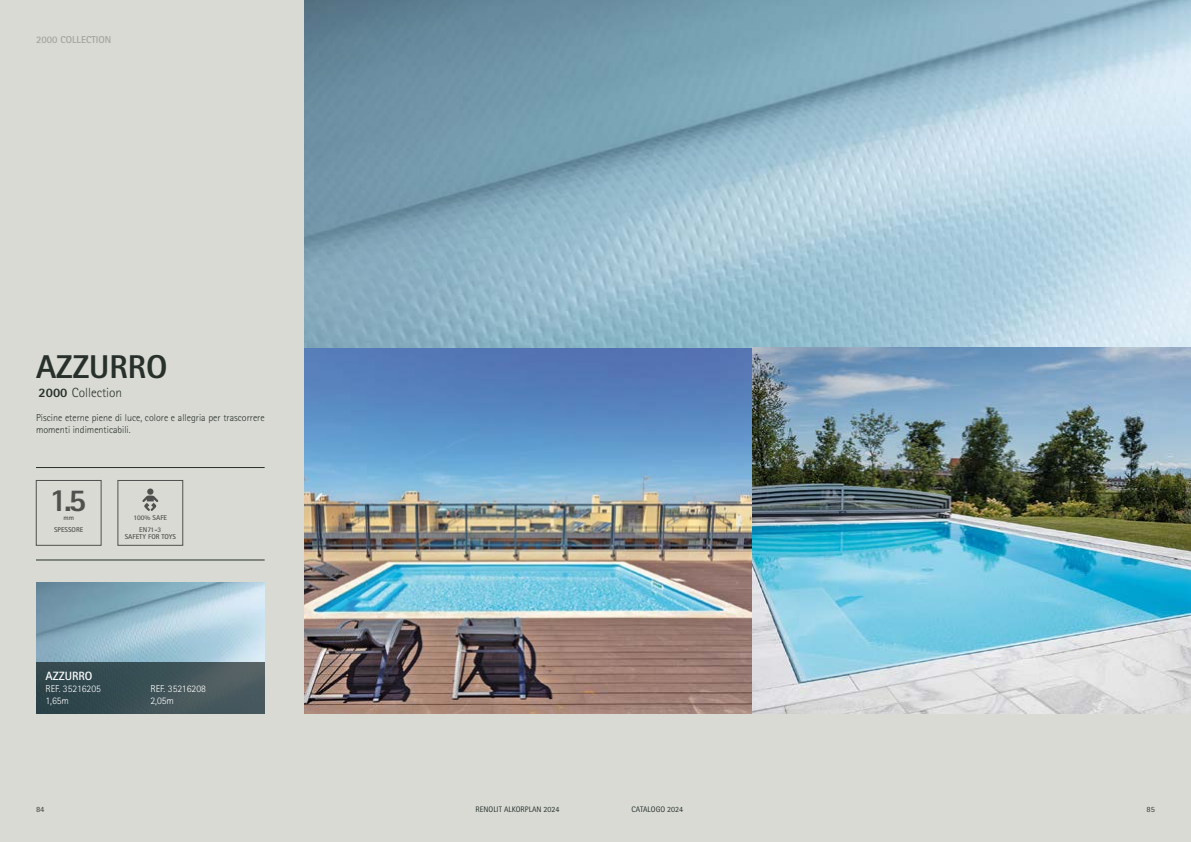
<style>
.page{position:relative;width:1191px;height:842px;background:#d9dad3}
.page>*{position:absolute;margin:0;border:0;box-sizing:border-box;transform-origin:0 0}
.t1{font:800 33px "Rotis Sans Serif Pro";color:#28302c}
.t2{font:800 32px "Rotis Sans Serif Pro";color:#4f514e}
.t3{font:300 13.3px "Rotis Sans Serif Pro";color:#28302c}
.t4{font:700 12px "Rotis Sans Serif Pro";color:#fff}
.t5{font:300 10px/12px "Rotis Sans Serif Pro";color:#28302c}
.t6{font:300 10px/12px "Rotis Sans Serif Pro";color:#fff}
.t7{font:700 10px "Rotis Sans Serif Pro";color:#a3a39e}
.t8{font:8px "Rotis Sans Serif Pro";color:#26312e}
.t9{font:8px "Rotis Sans Serif Pro";color:#4f514e}
.t10{font:700 8px "Rotis Sans Serif Pro";color:#4f514e}
.t11{font:700 7px/12.5px "Rotis Sans Serif Pro";color:#4f514e;text-align:center}
.s1{font-weight:800;font-size:13px}
</style>
<div class="page">
<img style="left:36px;top:582px;width:229px;height:80px">
<div style="left:36px;top:662px;width:229px;height:51px;background:linear-gradient(to right,#294249,#516064)"></div>
<hr style="left:36px;top:467px;width:229px;height:1px;background:#28302c">
<hr style="left:36px;top:560px;width:229px;height:1px;background:#28302c">
<div style="left:36px;top:480px;width:65px;height:65px;border:1px solid #4f514e"></div>
<div style="left:118px;top:480px;width:65px;height:65px;border:1px solid #4f514e"></div>
<div style="left:147px;top:488px;width:6px;height:7px;background:#4f514e;border-radius:50%"></div>
<svg style="left:142px;top:495px;width:16px;height:16px"></svg>
<img style="left:305px;top:0;width:886px;height:713px">
<img style="left:752px;top:348px;width:439px;height:365px">
<p class="t7" style="left:36px;top:33px;width:77px">2000 COLLECTION</p>
<h1 class="t1" style="left:36px;top:346px;width:133px">AZZURRO</h1>
<h3 class="t3" style="left:39px;top:385px;width:85px"><span class="s1">2000</span> Collection</h3>
<p class="t5" style="left:36px;top:412px;width:230px">Piscine eterne piene di luce, colore e allegria per trascorrere momenti indimenticabili.</p>
<h2 class="t2" style="left:49px;top:480px;width:38px">1.5</h2>
<p class="t11" style="left:54px;top:511px;width:31px">mm<br>SPESSORE</p>
<p class="t11" style="left:133px;top:511px;width:35px">100% SAFE<br>EN71-3</p>
<p class="t11" style="left:125px;top:530px;width:53px">SAFETY FOR TOYS</p>
<p class="t4" style="left:45px;top:668px;width:49px">AZZURRO</p>
<p class="t6" style="left:45px;top:683px;width:57px">REF. 35216205<br>1,65m</p>
<p class="t6" style="left:150px;top:683px;width:57px">REF. 35216208<br>2,05m</p>
<p class="t10" style="left:36px;top:804px;width:10px">84</p>
<p class="t9" style="left:469px;top:804px;width:73px">RENOLIT ALKORPLAN ©</p>
<p class="t9" style="left:555px;top:804px;width:5px">3</p>
<p class="t8" style="left:475px;top:804px;width:85px">RENOLIT ALKORPLAN 2024</p>
<p class="t8" style="left:631px;top:804px;width:53px">CATALOGO 2024</p>
<p class="t10" style="left:1146px;top:804px;width:10px">85</p>
</div>
